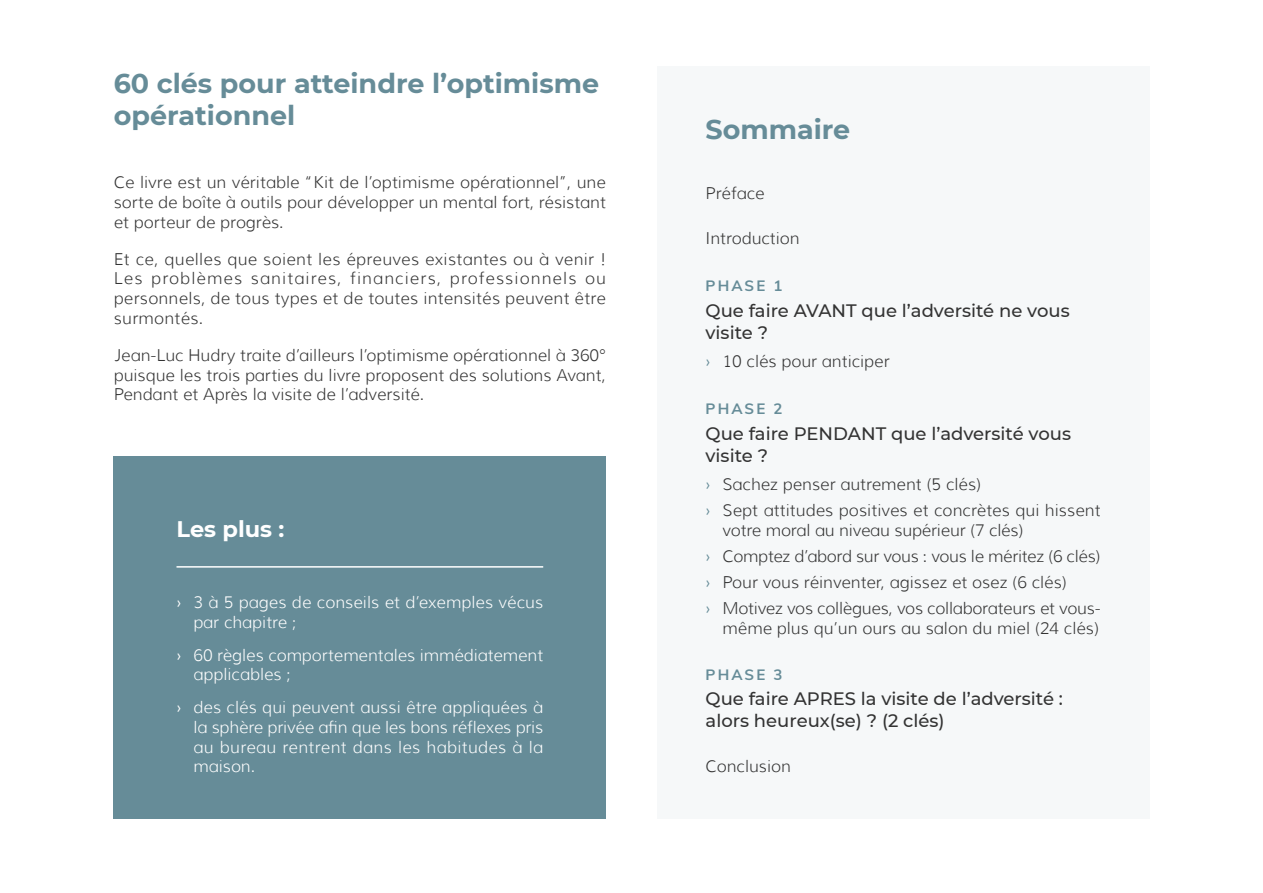
<style>
.page{position:relative;width:1263px;height:893px;background:#fff}
.page>*{position:absolute;margin:0;border:0;box-sizing:border-box;transform-origin:0 0}
.Pages_-_Titre_1{font:700 27px/32.4px "Montserrat";color:#668c98}
.Pages_-_Titre_2{font:700 22.5px "Montserrat";color:#fff}
.Pages_-_Paragraphe{font:500 18px/21.6px "Montserrat";color:#333}
.Pages_-_Paragraphe-2{font:300 16.5px/19.8px "Muli";color:#333;text-align:justify}
.t1{font:300 16.5px/19.8px "Muli";color:#fff}
.Pages_-_Paragraphe-3{font:700 15px "Muli";letter-spacing:.14em;color:#668c98}
.s1{font-family:"Lato";font-weight:400}
.s2{font-family:"Lato";font-weight:400;color:#668c98}
</style>
<div class="page">
<div style="left:114px;top:456px;width:492px;height:363px;background:#668c98"></div>
<div style="left:657px;top:66px;width:492px;height:753px;background:#f6f8f9"></div>
<hr style="left:176px;top:566px;width:367px;height:2px;background:#fff">
<p class="Pages_-_Titre_1" style="left:114px;top:65px;width:487px">60 clés pour atteindre l’optimisme opérationnel</p>
<p class="Pages_-_Paragraphe-2" style="left:114px;top:172px;width:494px">Ce livre est un véritable “Kit de l’optimisme opérationnel”, une sorte de boîte à outils pour développer un mental fort, résistant et porteur de progrès.</p>
<p class="Pages_-_Paragraphe-2" style="left:114px;top:249px;width:494px">Et ce, quelles que soient les épreuves existantes ou à venir !<br>Les problèmes sanitaires, financiers, professionnels ou personnels, de tous types et de toutes intensités peuvent être surmontés.</p>
<p class="Pages_-_Paragraphe-2" style="left:114px;top:345px;width:494px">Jean-Luc Hudry traite d’ailleurs l’optimisme opérationnel à 360° puisque les trois parties du livre proposent des solutions Avant, Pendant et Après la visite de l’adversité.</p>
<p class="Pages_-_Titre_2" style="left:176px;top:513px;width:109px">Les plus :</p>
<p class="t1" style="left:193px;top:592px;width:351px;text-indent:-17px"><span class="s1">›</span> 3 à 5 pages de conseils et d’exemples vécus par chapitre ;</p>
<p class="t1" style="left:193px;top:645px;width:351px;text-indent:-17px"><span class="s1">›</span> 60 règles comportementales immédiatement applicables ;</p>
<p class="t1" style="left:193px;top:697px;width:351px;text-align:justify;text-indent:-17px"><span class="s1">›</span> des clés qui peuvent aussi être appliquées à la sphère privée afin que les bons réflexes pris au bureau rentrent dans les habitudes à la maison.</p>
<p class="Pages_-_Titre_1" style="left:705px;top:112px;width:146px">Sommaire</p>
<p class="Pages_-_Paragraphe-2" style="left:705px;top:183px;width:61px">Préface</p>
<p class="Pages_-_Paragraphe-2" style="left:705px;top:228px;width:96px">Introduction</p>
<p class="Pages_-_Paragraphe-3" style="left:705px;top:275px;width:79px">PHASE 1</p>
<p class="Pages_-_Paragraphe" style="left:705px;top:299px;width:366px">Que faire AVANT que l’adversité ne vous visite ?</p>
<p class="Pages_-_Paragraphe-2" style="left:705px;top:351px;width:186px"><span class="s2">›</span> 10 clés pour anticiper</p>
<p class="Pages_-_Paragraphe-3" style="left:705px;top:398px;width:79px">PHASE 2</p>
<p class="Pages_-_Paragraphe" style="left:705px;top:422px;width:367px">Que faire PENDANT que l’adversité vous visite ?</p>
<p class="Pages_-_Paragraphe-2" style="left:705px;top:474px;width:277px"><span class="s2">›</span> Sachez penser autrement (5 clés)</p>
<p class="Pages_-_Paragraphe-2" style="left:722px;top:500px;width:380px;text-indent:-17px"><span class="s2">›</span> Sept attitudes positives et concrètes qui hissent votre moral au niveau supérieur (7 clés)</p>
<p class="Pages_-_Paragraphe-2" style="left:705px;top:546px;width:396px"><span class="s2">›</span> Comptez d’abord sur vous : vous le méritez (6 clés)</p>
<p class="Pages_-_Paragraphe-2" style="left:705px;top:572px;width:363px"><span class="s2">›</span> Pour vous réinventer, agissez et osez (6 clés)</p>
<p class="Pages_-_Paragraphe-2" style="left:705px;top:599px;width:396px;text-align:right"><span class="s2">›</span> Motivez vos collègues, vos collaborateurs et vous&shy;même plus qu’un ours au salon du miel (24 clés)</p>
<p class="Pages_-_Paragraphe-3" style="left:705px;top:663px;width:79px">PHASE 3</p>
<p class="Pages_-_Paragraphe" style="left:705px;top:687px;width:359px">Que faire APRES la visite de l’adversité : alors heureux(se) ? (2 clés)</p>
<p class="Pages_-_Paragraphe-2" style="left:705px;top:757px;width:87px">Conclusion</p>
</div>
